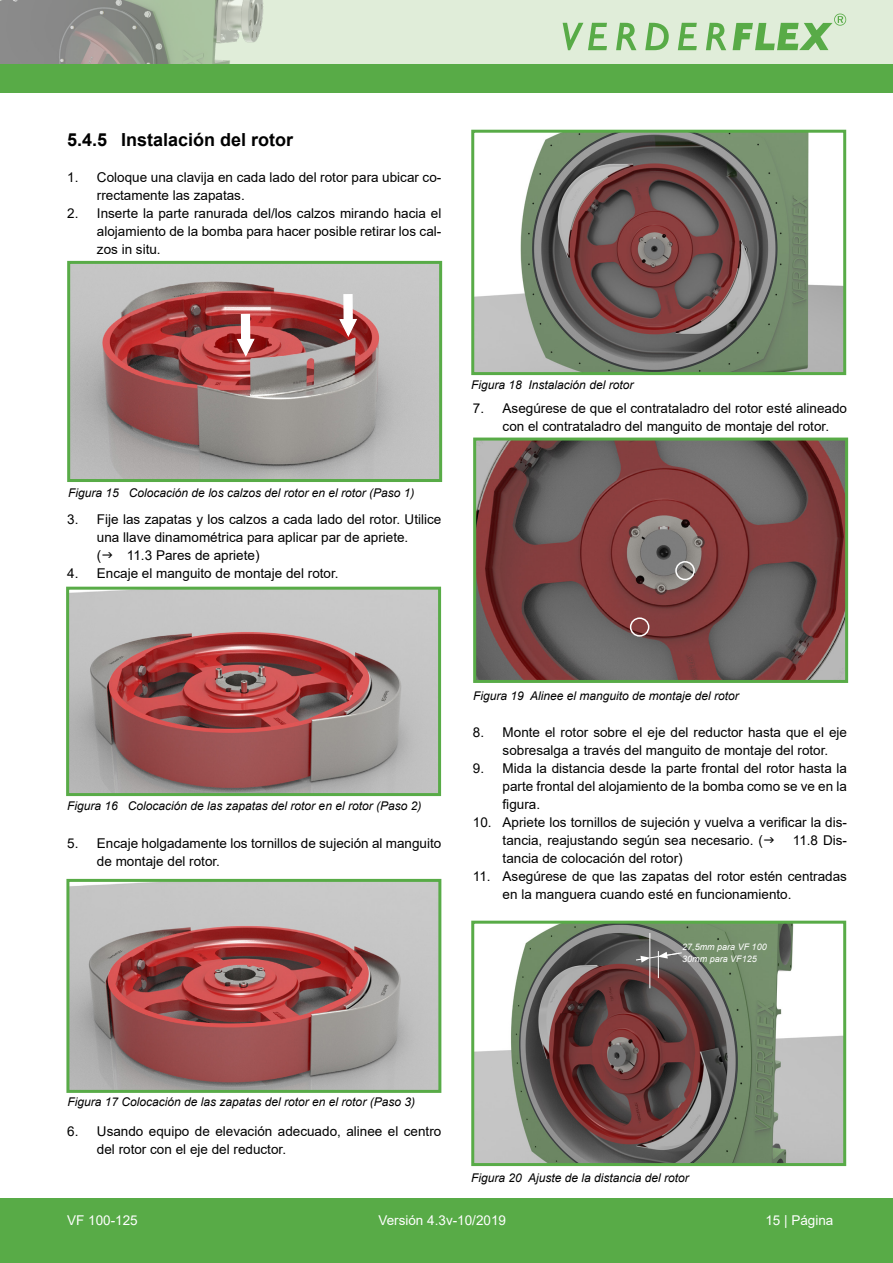
<style>
.page{position:relative;width:893px;height:1263px;background:#fff}
.page>*{position:absolute;margin:0;border:0;box-sizing:border-box;transform-origin:0 0}
.t1{font:700 18px "Arial";color:#000}
.t2{font:13.5px/18px "Arial";color:#000}
.t3{font:13.5px "Arial";color:#fff}
.t4{font:italic 12px "Arial";color:#000}
.t5{font:italic 9px "Arial";color:#fff}
</style>
<div class="page">
<div style="left:0;top:1198px;width:893px;height:65px;background:#58ab47"></div>
<div style="left:36px;top:0;width:857px;height:72px;background:#e0edd9"></div>
<div style="left:0;top:64px;width:893px;height:29px;background:#58ab47"></div>
<svg style="left:0;top:0;width:697px;height:64px"></svg>
<svg style="left:706px;top:23px;width:20px;height:27px"></svg>
<svg style="left:733px;top:14px;width:113px;height:36px"></svg>
<img style="left:70px;top:591px;width:367px;height:201px">
<div style="left:66px;top:587px;width:375px;height:209px;border:3px solid #58ab47"></div>
<img style="left:475px;top:134px;width:367px;height:237px">
<div style="left:471px;top:130px;width:375px;height:245px;border:3px solid #58ab47"></div>
<img style="left:477px;top:441px;width:367px;height:238px">
<div style="left:473px;top:437px;width:375px;height:246px;border:3px solid #58ab47"></div>
<img style="left:475px;top:925px;width:367px;height:237px">
<div style="left:471px;top:921px;width:375px;height:245px;border:3px solid #58ab47"></div>
<hr style="left:649px;top:933px;width:1px;height:55px;background:#fff">
<svg style="left:636px;top:951px;width:46px;height:27px"></svg>
<img style="left:71px;top:265px;width:367px;height:213px">
<div style="left:67px;top:261px;width:375px;height:221px;border:3px solid #58ab47"></div>
<div style="left:344px;top:295px;width:8px;height:26px;background:#fff"></div>
<div style="left:343px;top:294px;width:10px;height:28px;border:2px solid #fff"></div>
<svg style="left:338px;top:318px;width:20px;height:19px"></svg>
<div style="left:242px;top:315px;width:8px;height:26px;background:#fff"></div>
<svg style="left:235px;top:338px;width:21px;height:19px"></svg>
<img style="left:70px;top:883px;width:367px;height:206px">
<div style="left:66px;top:879px;width:375px;height:214px;border:3px solid #58ab47"></div>
<div style="left:675px;top:561px;width:20px;height:19px;border:2px solid #fff;border-radius:50%"></div>
<div style="left:630px;top:617px;width:19px;height:20px;border:2px solid #fff;border-radius:50%"></div>
<p class="t1" style="left:67px;top:127px;width:228px">5.4.5 Instalación del rotor</p>
<p class="t2" style="left:97px;top:168px;width:346px;text-indent:-30px">1. Coloque una clavija en cada lado del rotor para ubicar co&shy;rrectamente las zapatas.</p>
<p class="t2" style="left:97px;top:204px;width:346px;text-align:justify;text-indent:-30px">2. Inserte la parte ranurada del/los calzos mirando hacia el alojamiento de la bomba para hacer posible retirar los cal&shy;zos in situ.</p>
<p class="t4" style="left:68px;top:485px;width:348px">Figura 15 Colocación de los calzos del rotor en el rotor (Paso 1)</p>
<p class="t2" style="left:67px;top:510px;width:376px;text-align:center">3. Fije las zapatas y los calzos a cada lado del rotor. Utilice una llave dinamométrica para aplicar par de apriete.</p>
<p class="t2" style="left:97px;top:546px;width:6px">(</p>
<p class="t2" style="left:127px;top:546px;width:134px">11.3 Pares de apriete)</p>
<p class="t2" style="left:67px;top:564px;width:273px">4. Encaje el manguito de montaje del rotor.</p>
<p class="t4" style="left:471px;top:377px;width:164px">Figura 18 Instalación del rotor</p>
<p class="t2" style="left:503px;top:399px;width:346px;text-indent:-30px">7. Asegúrese de que el contrataladro del rotor esté alineado con el contrataladro del manguito de montaje del rotor.</p>
<p class="t4" style="left:67px;top:797px;width:356px">Figura 16 Colocación de las zapatas del rotor en el rotor (Paso 2)</p>
<p class="t2" style="left:97px;top:834px;width:346px;text-indent:-30px">5. Encaje holgadamente los tornillos de sujeción al manguito de montaje del rotor.</p>
<p class="t4" style="left:473px;top:688px;width:267px">Figura 19 Alinee el manguito de montaje del rotor</p>
<p class="t2" style="left:503px;top:723px;width:346px;text-indent:-30px">8. Monte el rotor sobre el eje del reductor hasta que el eje sobresalga a través del manguito de montaje del rotor.</p>
<p class="t2" style="left:503px;top:759px;width:346px;text-align:justify;text-indent:-30px">9. Mida la distancia desde la parte frontal del rotor hasta la parte frontal del alojamiento de la bomba como se ve en la figura.</p>
<p class="t2" style="left:503px;top:813px;width:346px;text-indent:-30px">10. Apriete los tornillos de sujeción y vuelva a verificar la dis&shy;tancia, reajustando según sea necesario. (</p>
<p class="t2" style="left:793px;top:831px;width:56px">11.8 Dis-</p>
<p class="t2" style="left:503px;top:849px;width:182px">tancia de colocación del rotor)</p>
<p class="t2" style="left:503px;top:867px;width:346px;text-indent:-30px">11. Asegúrese de que las zapatas del rotor estén centradas en la manguera cuando esté en funcionamiento.</p>
<p class="t5" style="left:682px;top:941px;width:86px">27,5mm para VF 100</p>
<p class="t5" style="left:682px;top:953px;width:76px">30mm para VF125</p>
<p class="t4" style="left:67px;top:1093px;width:349px">Figura 17 Colocación de las zapatas del rotor en el rotor (Paso 3)</p>
<p class="t2" style="left:97px;top:1122px;width:346px;text-indent:-30px">6. Usando equipo de elevación adecuado, alinee el centro del rotor con el eje del reductor.</p>
<p class="t4" style="left:471px;top:1170px;width:219px">Figura 20 Ajuste de la distancia del rotor</p>
<p class="t3" style="left:67px;top:1211px;width:72px">VF 100-125</p>
<p class="t3" style="left:378px;top:1211px;width:129px">Versión 4.3v-10/2019</p>
<p class="t3" style="left:765px;top:1211px;width:70px">15 | Página</p>
</div>
